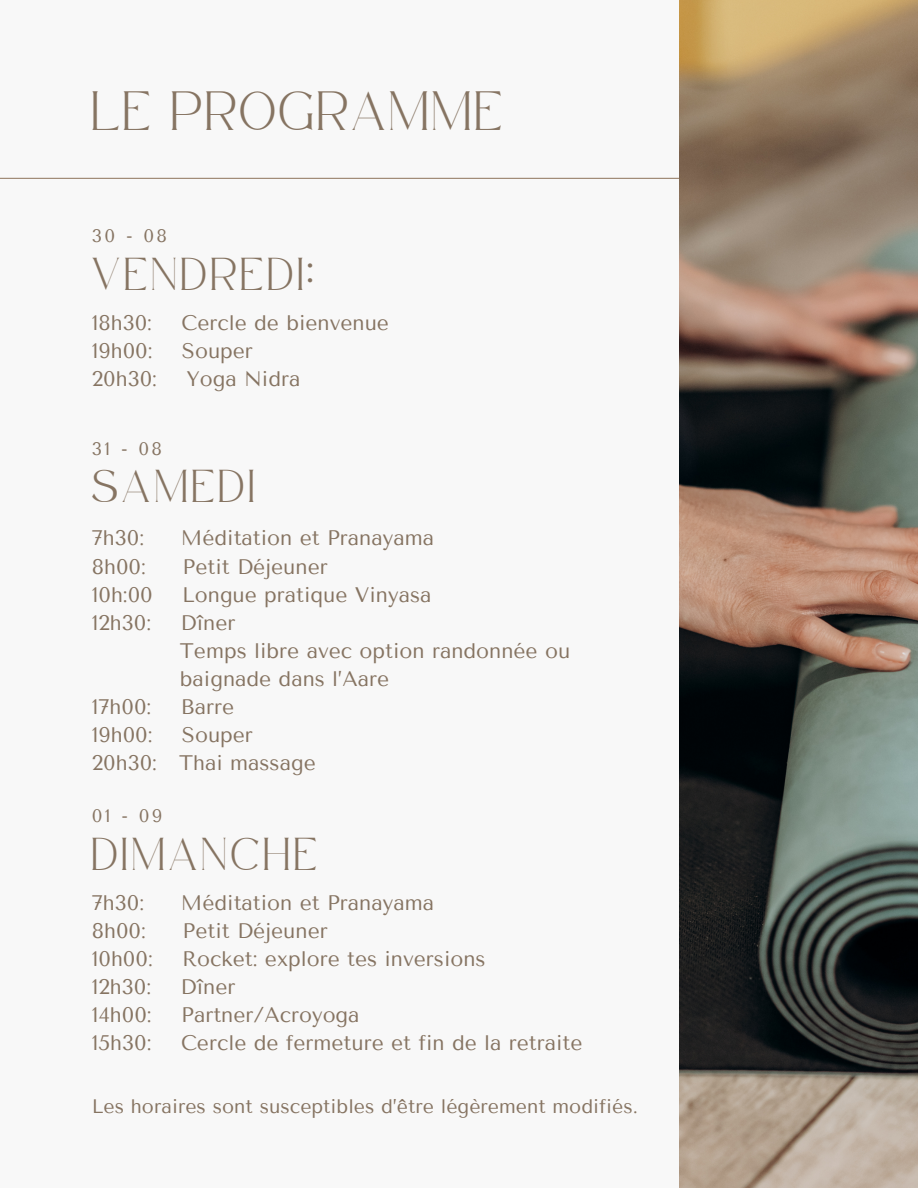
<style>
.page{position:relative;width:918px;height:1188px;background:#f8f8f8}
.page>*{position:absolute;margin:0;border:0;box-sizing:border-box;transform-origin:0 0}
.t1{font:27px "Safira March";letter-spacing:.12em;color:#867462}
.t2{font:22.5px "Safira March";letter-spacing:.18em;color:#867462}
.t3{font:21px/28.2px "Tenor Sans";color:#867462}
.t4{font:19.5px "Tenor Sans";color:#867462}
.t5{font:18px "Tenor Sans";letter-spacing:.125em;color:#867462}
</style>
<div class="page">
<hr style="left:0;top:178px;width:727px;height:1px;background:#99826c">
<img style="left:680px;top:0;width:238px;height:1188px">
<h3 class="t1" style="left:92px;top:105px;width:412px">LE PROGRAMME</h3>
<h1 class="t5" style="left:92px;top:226px;width:77px">30 - 08</h1>
<h4 class="t2" style="left:92px;top:269px;width:223px">VENDREDI:</h4>
<p class="t3" style="left:92px;top:309px;width:62px">18h30:</p>
<p class="t3" style="left:181px;top:309px;width:209px">Cercle de bienvenue</p>
<p class="t3" style="left:92px;top:337px;width:62px">19h00:</p>
<p class="t3" style="left:182px;top:337px;width:73px">Souper</p>
<p class="t3" style="left:92px;top:365px;width:67px">20h30:</p>
<p class="t3" style="left:186px;top:365px;width:116px">Yoga Nidra</p>
<h3 class="t5" style="left:92px;top:438px;width:72px">31 - 08</h3>
<h4 class="t2" style="left:92px;top:481px;width:164px">SAMEDI</h4>
<h2 class="t3" style="left:92px;top:524px;width:54px">7h30:</h2>
<h2 class="t3" style="left:181px;top:524px;width:255px">Méditation et Pranayama</h2>
<h2 class="t3" style="left:92px;top:552px;width:56px">8h00:</h2>
<h2 class="t3" style="left:183px;top:552px;width:147px">Petit Déjeuner</h2>
<h2 class="t3" style="left:92px;top:581px;width:63px">10h:00</h2>
<h2 class="t3" style="left:182px;top:581px;width:251px">Longue pratique Vinyasa</h2>
<h2 class="t3" style="left:92px;top:609px;width:61px">12h30:</h2>
<h2 class="t3" style="left:180px;top:609px;width:392px">Dîner<br>Temps libre avec option randonnée ou baignade dans l’Aare</h2>
<h2 class="t3" style="left:92px;top:693px;width:61px">17h00:</h2>
<h2 class="t3" style="left:181px;top:693px;width:55px">Barre</h2>
<h2 class="t3" style="left:92px;top:721px;width:62px">19h00:</h2>
<h2 class="t3" style="left:92px;top:721px;width:225px;text-indent:90px">Souper<br>20h30: Thai massage</h2>
<h3 class="t5" style="left:92px;top:806px;width:72px">01 - 09</h3>
<h4 class="t2" style="left:92px;top:849px;width:227px">DIMANCHE</h4>
<h2 class="t3" style="left:92px;top:888px;width:54px">7h30:</h2>
<h2 class="t3" style="left:181px;top:888px;width:255px">Méditation et Pranayama</h2>
<h2 class="t3" style="left:92px;top:917px;width:56px">8h00:</h2>
<h2 class="t3" style="left:183px;top:917px;width:147px">Petit Déjeuner</h2>
<h2 class="t3" style="left:92px;top:945px;width:63px">10h00:</h2>
<h2 class="t3" style="left:182px;top:945px;width:305px">Rocket: explore tes inversions</h2>
<h2 class="t3" style="left:92px;top:973px;width:61px">12h30:</h2>
<h2 class="t3" style="left:181px;top:973px;width:56px">Dîner</h2>
<h2 class="t3" style="left:92px;top:1001px;width:61px">14h00:</h2>
<h2 class="t3" style="left:181px;top:1001px;width:180px">Partner/Acroyoga</h2>
<h2 class="t3" style="left:92px;top:1029px;width:61px">15h30:</h2>
<h2 class="t3" style="left:181px;top:1029px;width:403px">Cercle de fermeture et fin de la retraite</h2>
<p class="t4" style="left:92px;top:1095px;width:548px">Les horaires sont susceptibles d’être légèrement modifiés.</p>
</div>
